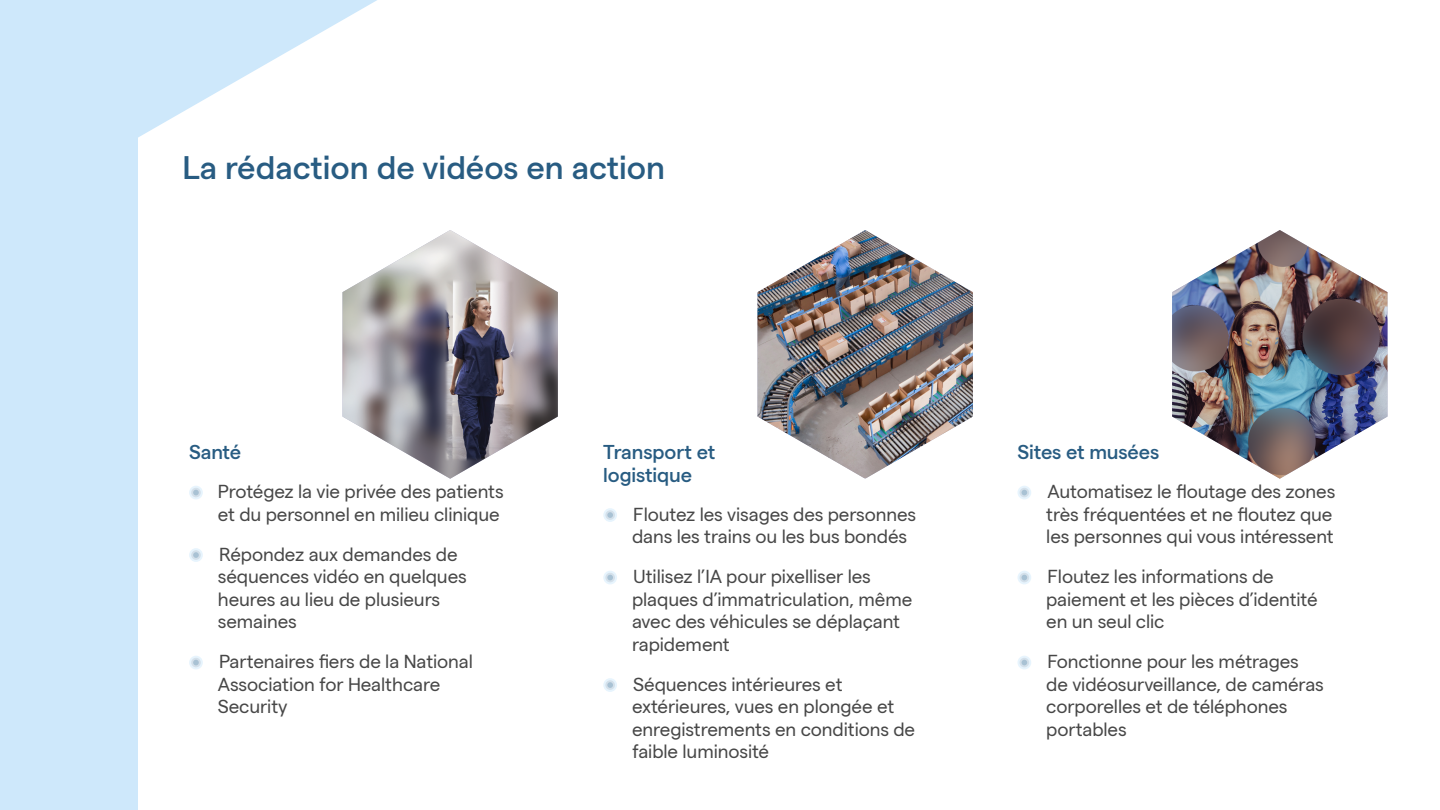
<style>
.page{position:relative;width:1440px;height:810px;background:#fff}
.page>*{position:absolute;margin:0;border:0;box-sizing:border-box;transform-origin:0 0}
.t1{font:500 32.5px "Matter SQ";color:#285c82}
.t2{font:500 20px/22.5px "Matter SQ";letter-spacing:-.005em;color:#285c82}
.t3{font:18.75px/22.5px "Matter SQ";letter-spacing:-.005em;color:#474747}
</style>
<div class="page">
<svg style="left:0;top:0;width:377px;height:138px;fill:#cee8fb"></svg>
<img style="left:1172px;top:230px;width:216px;height:249px">
<div style="left:603px;top:508px;width:14px;height:14px;background:#e7f4fd;border-radius:50%"></div>
<div style="left:605px;top:510px;width:10px;height:10px;background:#d4e0ea;border-radius:50%"></div>
<svg style="left:607px;top:512px;width:6px;height:6px"></svg>
<div style="left:603px;top:571px;width:14px;height:13px;background:#e7f4fd;border-radius:50%"></div>
<div style="left:605px;top:573px;width:10px;height:9px;background:#d4e0ea;border-radius:50%"></div>
<svg style="left:607px;top:575px;width:6px;height:5px"></svg>
<div style="left:603px;top:678px;width:14px;height:14px;background:#e7f4fd;border-radius:50%"></div>
<div style="left:605px;top:680px;width:10px;height:10px;background:#d4e0ea;border-radius:50%"></div>
<svg style="left:607px;top:682px;width:6px;height:6px"></svg>
<div style="left:1018px;top:486px;width:13px;height:13px;background:#e7f4fd;border-radius:50%"></div>
<div style="left:1020px;top:488px;width:9px;height:9px;background:#d4e0ea;border-radius:50%"></div>
<svg style="left:1022px;top:490px;width:5px;height:5px"></svg>
<div style="left:1018px;top:571px;width:13px;height:13px;background:#e7f4fd;border-radius:50%"></div>
<div style="left:1020px;top:573px;width:9px;height:9px;background:#d4e0ea;border-radius:50%"></div>
<svg style="left:1022px;top:575px;width:5px;height:5px"></svg>
<div style="left:1018px;top:656px;width:13px;height:13px;background:#e7f4fd;border-radius:50%"></div>
<div style="left:1020px;top:658px;width:9px;height:9px;background:#d4e0ea;border-radius:50%"></div>
<svg style="left:1022px;top:660px;width:5px;height:5px"></svg>
<div style="left:189px;top:486px;width:14px;height:13px;background:#e7f4fd;border-radius:50%"></div>
<div style="left:191px;top:488px;width:10px;height:9px;background:#d4e0ea;border-radius:50%"></div>
<svg style="left:193px;top:490px;width:6px;height:5px"></svg>
<div style="left:189px;top:548px;width:14px;height:14px;background:#e7f4fd;border-radius:50%"></div>
<div style="left:191px;top:550px;width:10px;height:10px;background:#d4e0ea;border-radius:50%"></div>
<svg style="left:193px;top:552px;width:6px;height:6px"></svg>
<div style="left:189px;top:656px;width:14px;height:13px;background:#e7f4fd;border-radius:50%"></div>
<div style="left:191px;top:658px;width:10px;height:9px;background:#d4e0ea;border-radius:50%"></div>
<svg style="left:193px;top:660px;width:6px;height:5px"></svg>
<img style="left:758px;top:230px;width:215px;height:248px">
<img style="left:342px;top:230px;width:216px;height:249px">
<div style="left:0;top:108px;width:138px;height:702px;background:#cee8fb"></div>
<h1 class="t1" style="left:182px;top:144px;width:484px">La rédaction de vidéos en action</h1>
<p class="t2" style="left:189px;top:439px;width:54px">Santé</p>
<p class="t3" style="left:218px;top:479px;width:287px">Protégez la vie privée des patients et du personnel en milieu clinique</p>
<p class="t3" style="left:218px;top:541px;width:250px">Répondez aux demandes de séquences vidéo en quelques heures au lieu de plusieurs semaines</p>
<p class="t3" style="left:218px;top:649px;width:257px">Partenaires fiers de la National<br>Association for Healthcare<br>Security</p>
<p class="t2" style="left:603px;top:439px;width:114px">Transport et logistique</p>
<p class="t3" style="left:632px;top:501px;width:286px">Floutez les visages des personnes dans les trains ou les bus bondés</p>
<p class="t3" style="left:632px;top:564px;width:282px">Utilisez l’IA pour pixelliser les plaques d’immatriculation, même avec des véhicules se déplaçant rapidement</p>
<p class="t3" style="left:632px;top:671px;width:285px">Séquences intérieures et extérieures, vues en plongée et enregistrements en conditions de faible luminosité</p>
<p class="t2" style="left:1018px;top:439px;width:143px">Sites et musées</p>
<p class="t3" style="left:1046px;top:479px;width:291px">Automatisez le floutage des zones très fréquentées et ne floutez que les personnes qui vous intéressent</p>
<p class="t3" style="left:1046px;top:564px;width:273px">Floutez les informations de paiement et les pièces d’identité en un seul clic</p>
<p class="t3" style="left:1046px;top:649px;width:279px">Fonctionne pour les métrages de vidéosurveillance, de caméras corporelles et de téléphones portables</p>
</div>
